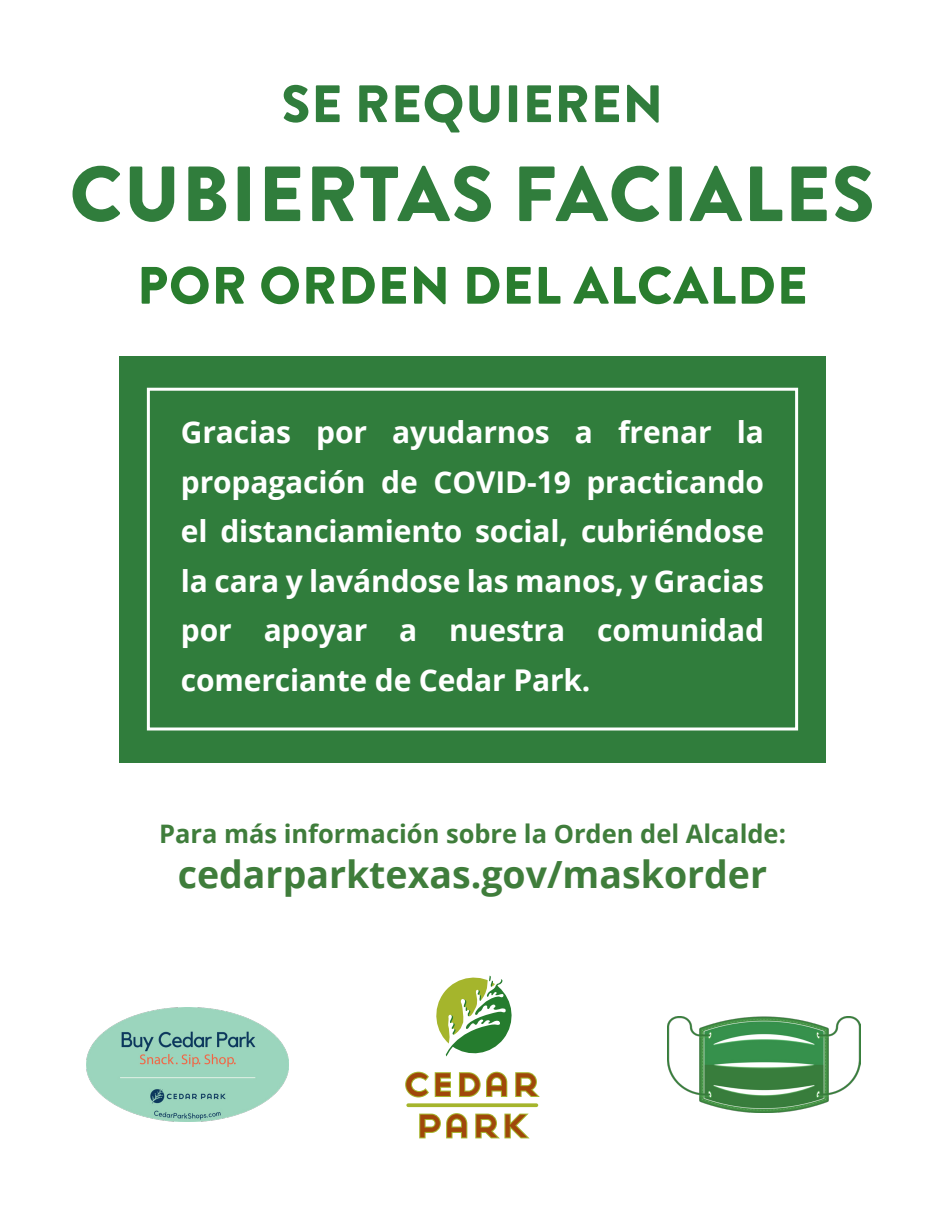
<style>
.page{position:relative;width:945px;height:1215px;background:#fff}
.page>*{position:absolute;margin:0;border:0;box-sizing:border-box;transform-origin:0 0}
.t1{font:900 78px "Brandon Grotesque";letter-spacing:.02em;color:#307d3c}
.t2{font:900 52.5px "Brandon Grotesque";letter-spacing:.02em;color:#297d2e}
.t3{font:900 52.5px "Brandon Grotesque";letter-spacing:.02em;color:#307d3c}
.t4{font:700 37.5px "Open Sans";color:#3f7d3b}
.t5{font:700 30px/49.5px "Open Sans";letter-spacing:-.005em;color:#fff;text-align:justify}
.t6{font:700 25.5px "Open Sans";color:#3f7d3b}
</style>
<div class="page">
<div style="left:119px;top:356px;width:707px;height:406px;background:#307d3c"></div>
<div style="left:147px;top:388px;width:651px;height:342px;border:3px solid #fff"></div>
<img style="left:87px;top:1008px;width:202px;height:113px">
<img style="left:667px;top:1017px;width:194px;height:95px">
<svg style="left:406px;top:1103px;width:132px;height:4px"></svg>
<svg style="left:436px;top:975px;width:76px;height:82px"></svg>
<svg style="left:405px;top:1072px;width:24px;height:26px"></svg>
<svg style="left:435px;top:1072px;width:16px;height:25px"></svg>
<svg style="left:459px;top:1072px;width:48px;height:25px"></svg>
<svg style="left:515px;top:1072px;width:25px;height:25px"></svg>
<svg style="left:419px;top:1113px;width:48px;height:25px"></svg>
<svg style="left:475px;top:1114px;width:54px;height:24px"></svg>
<p class="t3" style="left:282px;top:67px;width:383px">SE REQUIEREN</p>
<p class="t1" style="left:70px;top:139px;width:806px">CUBIERTAS FACIALES</p>
<p class="t2" style="left:137px;top:248px;width:672px">POR ORDEN DEL ALCALDE</p>
<p class="t5" style="left:181px;top:407px;width:585px">Gracias por ayudarnos a frenar la propagación de COVID-19 practicando el distanciamiento social, cubriéndose la cara y lavándose las manos, y Gracias por apoyar a nuestra comunidad comerciante de Cedar Park.</p>
<p class="t6" style="left:159px;top:816px;width:628px">Para más información sobre la Orden del Alcalde:</p>
<p class="t4" style="left:178px;top:848px;width:591px">cedarparktexas.gov/maskorder</p>
</div>
